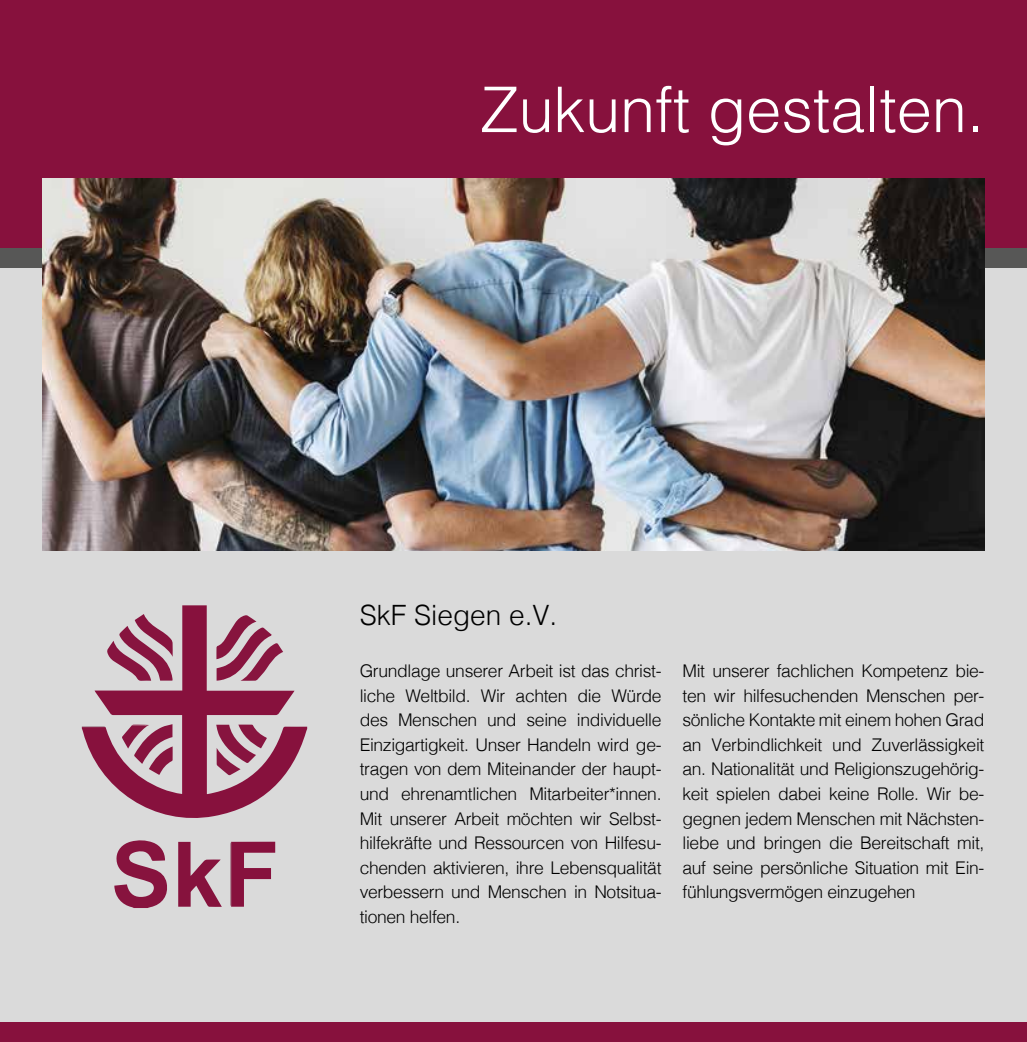
<style>
.page{position:relative;width:1027px;height:1042px;background:#fff}
.page>*{position:absolute;margin:0;border:0;box-sizing:border-box;transform-origin:0 0}
.t1{font:300 63px "Helvetica";color:#fff}
.t2{font:300 28px "Helvetica";color:#000}
.t3{font:300 17.5px/24.5px "Helvetica";letter-spacing:-.02em;color:#000;text-align:justify}
</style>
<div class="page">
<div style="left:0;top:268px;width:1027px;height:774px;background:#dadada"></div>
<div style="left:0;top:0;width:1027px;height:248px;background:#87113d"></div>
<div style="left:0;top:248px;width:1027px;height:20px;background:#575756"></div>
<div style="left:0;top:1022px;width:1027px;height:20px;background:#87113d"></div>
<img style="left:42px;top:179px;width:943px;height:372px">
<svg style="left:82px;top:605px;width:225px;height:213px"></svg>
<svg style="left:114px;top:840px;width:53px;height:68px"></svg>
<svg style="left:82px;top:726px;width:23px;height:1px"></svg>
<svg style="left:178px;top:842px;width:44px;height:65px"></svg>
<svg style="left:231px;top:842px;width:44px;height:64px"></svg>
<svg style="left:216px;top:615px;width:67px;height:66px"></svg>
<svg style="left:216px;top:724px;width:51px;height:51px"></svg>
<svg style="left:107px;top:614px;width:66px;height:67px"></svg>
<svg style="left:122px;top:724px;width:51px;height:51px"></svg>
<h1 class="t1" style="left:480px;top:56px;width:506px">Zukunft gestalten.</h1>
<h2 class="t2" style="left:360px;top:592px;width:199px">SkF Siegen e.V.</h2>
<p class="t3" style="left:360px;top:658px;width:303px">Grundlage unserer Arbeit ist das christ&shy;liche Weltbild. Wir achten die Würde des Menschen und seine individuelle Einzigartigkeit. Unser Handeln wird ge&shy;tragen von dem Miteinander der haupt&shy;und ehrenamtlichen Mitarbeiter*innen.<br>Mit unserer Arbeit möchten wir Selbst&shy;hilfekräfte und Ressourcen von Hilfesu&shy;chenden aktivieren, ihre Lebensqualität verbessern und Menschen in Notsitua&shy;tionen helfen.</p>
<p class="t3" style="left:682px;top:658px;width:303px">Mit unserer fachlichen Kompetenz bie&shy;ten wir hilfesuchenden Menschen per&shy;sönliche Kontakte mit einem hohen Grad an Verbindlichkeit und Zuverlässigkeit an. Nationalität und Religionszugehörig&shy;keit spielen dabei keine Rolle. Wir be&shy;gegnen jedem Menschen mit Nächsten&shy;liebe und bringen die Bereitschaft mit, auf seine persönliche Situation mit Ein&shy;fühlungsvermögen einzugehen</p>
</div>
